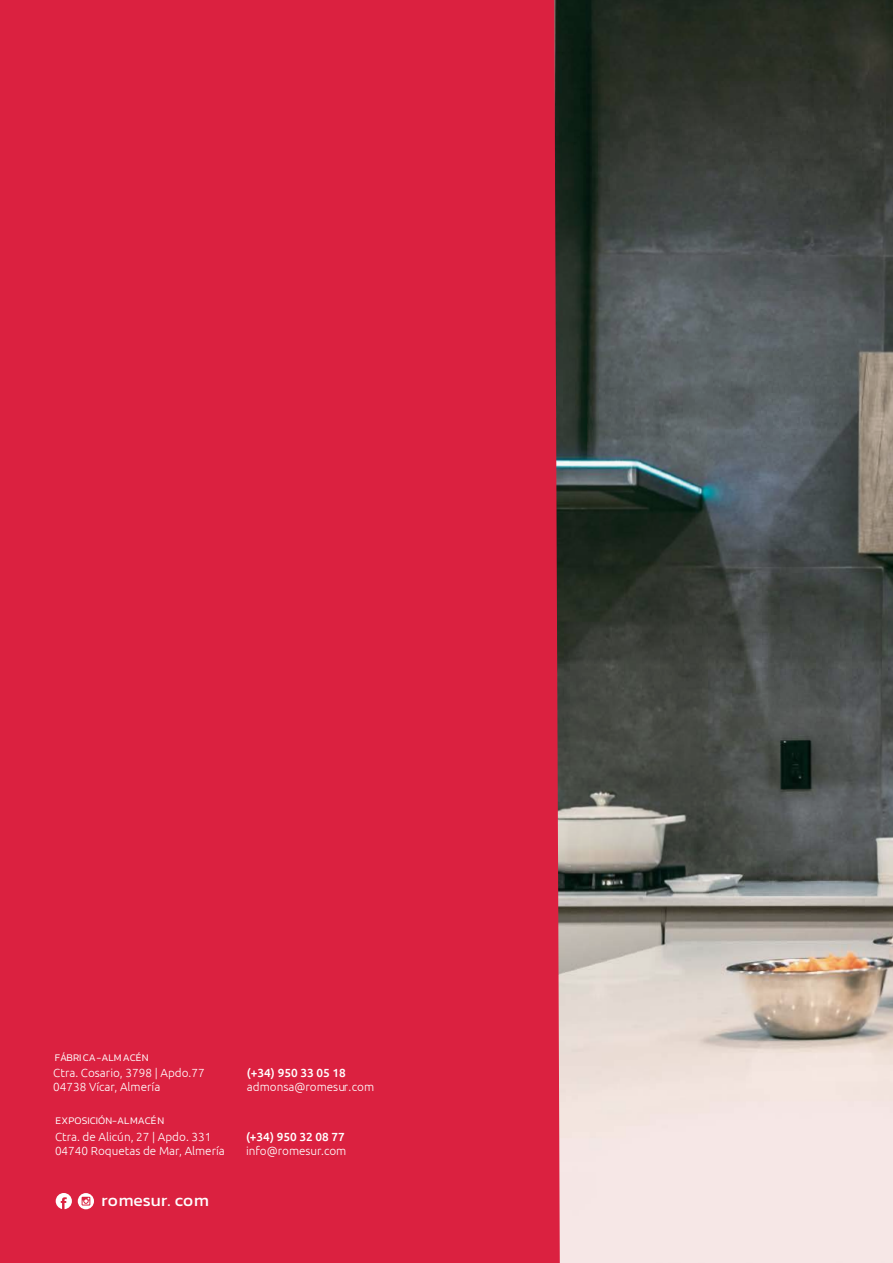
<style>
.page{position:relative;width:893px;height:1263px;background:#db2140}
.page>*{position:absolute;margin:0;border:0;box-sizing:border-box;transform-origin:0 0}
.t1{font:17.4px "Kanit";color:#fff}
.t2{font:300 11.7px/14.1px "Ubuntu";color:#fff}
.t3{font:500 11.7px "Ubuntu";color:#fff}
.t4{font:300 10.35px "Kanit";color:#fff}
</style>
<div class="page">
<img style="left:554px;top:0;width:339px;height:1263px">
<svg style="left:56px;top:1193px;width:16px;height:16px"></svg>
<svg style="left:78px;top:1193px;width:16px;height:16px"></svg>
<p class="t4" style="left:55px;top:1050px;width:95px">FÁBRICA-ALMACÉN</p>
<p class="t2" style="left:53px;top:1066px;width:153px">Ctra. Cosario, 3798 | Apdo.77<br>04738 Vícar, Almería</p>
<p class="t2" style="left:55px;top:1129px;width:171px">Ctra. de Alicún, 27 | Apdo. 331<br>04740 Roquetas de Mar, Almería</p>
<p class="t4" style="left:56px;top:1113px;width:110px">EXPOSICIÓN-ALMACÉN</p>
<h1 class="t1" style="left:102px;top:1188px;width:109px">romesur. com</h1>
<p class="t3" style="left:247px;top:1066px;width:100px">(+34) 950 33 05 18</p>
<p class="t2" style="left:247px;top:1080px;width:129px">admonsa@romesur.com</p>
<p class="t3" style="left:246px;top:1129px;width:100px">(+34) 950 32 08 77</p>
<p class="t2" style="left:246px;top:1143px;width:102px">info@romesur.com</p>
</div>
